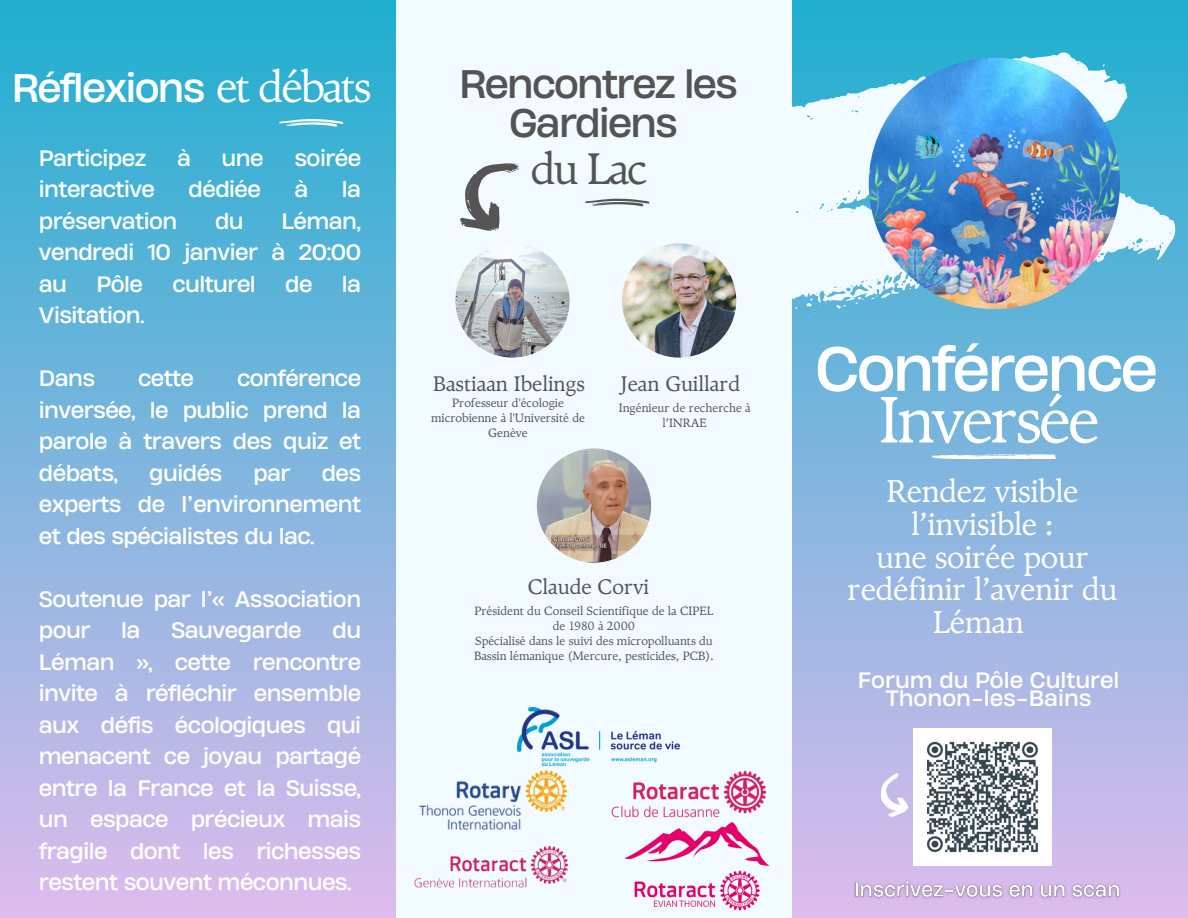
<style>
.page{position:relative;width:1188px;height:918px;background:#fff}
.page>*{position:absolute;margin:0;border:0;box-sizing:border-box;transform-origin:0 0}
.t1{font:65.25px "TY Serif";letter-spacing:-.045em;color:#fff}
.t2{font:58.5px "Heading Now 74";letter-spacing:-.045em;color:#fff}
.t3{font:43.95px "TY Serif";letter-spacing:-.045em;color:#fff}
.t4{font:43.95px "TY Serif";color:#545454}
.t5{font:37.5px/39.3px "Heading Now 74";letter-spacing:-.045em;color:#545454;text-align:center}
.t6{font:37.5px "Heading Now 74";letter-spacing:-.045em;color:#fff}
.t7{font:31.5px/32.7px "TY Serif";letter-spacing:-.01em;color:#fff;text-align:center}
.t8{font:21px/31.5px "Heading Now 74";letter-spacing:-.025em;color:#fff;text-align:justify}
.t9{font:21px "TY Serif";color:#545454}
.t10{font:21px/18px "Heading Now 74";color:#fff;text-align:center}
.t11{font:12px/15px "TY Serif";color:#545454;text-align:center}
</style>
<div class="page">
<div style="left:0;top:0;width:1188px;height:918px;background:linear-gradient(to bottom,#1eafcf,#debced)"></div>
<svg style="left:792px;top:28px;width:393px;height:401px"></svg>
<div style="left:396px;top:0;width:396px;height:918px;background:#f2fbff"></div>
<svg style="left:277px;top:119px;width:66px;height:8px"></svg>
<svg style="left:932px;top:454px;width:125px;height:5px"></svg>
<svg style="left:584px;top:199px;width:66px;height:7px"></svg>
<img style="left:869px;top:58px;width:251px;height:251px;border-radius:50%">
<img style="left:455px;top:243px;width:115px;height:115px;border-radius:50%">
<svg style="left:460px;top:163px;width:66px;height:82px"></svg>
<img style="left:537px;top:448px;width:114px;height:115px;border-radius:50%">
<img style="left:517px;top:707px;width:162px;height:59px">
<img style="left:419px;top:770px;width:149px;height:60px">
<img style="left:624px;top:822px;width:146px;height:89px">
<img style="left:622px;top:243px;width:114px;height:115px;border-radius:50%">
<img style="left:414px;top:845px;width:155px;height:42px">
<img style="left:611px;top:770px;width:156px;height:48px">
<img style="left:914px;top:728px;width:137px;height:137px">
<img style="left:850px;top:875px;width:276px;height:28px">
<svg style="left:879px;top:771px;width:32px;height:48px"></svg>
<h6 class="t6" style="left:12px;top:63px;width:195px">Réflexions</h6>
<p class="t3" style="left:216px;top:61px;width:157px">et débats</p>
<p class="t8" style="left:39px;top:142px;width:109px">Participez</p>
<p class="t8" style="left:177px;top:142px;width:15px">à</p>
<p class="t8" style="left:222px;top:142px;width:44px">une</p>
<p class="t8" style="left:294px;top:142px;width:68px">soirée</p>
<p class="t8" style="left:39px;top:173px;width:118px">interactive</p>
<p class="t8" style="left:189px;top:173px;width:74px">dédiée</p>
<p class="t8" style="left:295px;top:173px;width:15px">à</p>
<p class="t8" style="left:342px;top:173px;width:21px">la</p>
<p class="t8" style="left:39px;top:205px;width:140px">préservation</p>
<p class="t8" style="left:215px;top:205px;width:30px">du</p>
<p class="t8" style="left:39px;top:205px;width:324px;text-indent:242px">Léman, vendredi 10 janvier à 20:00 au</p>
<p class="t8" style="left:97px;top:268px;width:48px">Pôle</p>
<p class="t8" style="left:172px;top:268px;width:85px">culturel</p>
<p class="t8" style="left:285px;top:268px;width:29px">de</p>
<p class="t8" style="left:342px;top:268px;width:21px">la</p>
<p class="t8" style="left:39px;top:299px;width:107px">Visitation.</p>
<p class="t8" style="left:39px;top:362px;width:324px;text-indent:198px">conférence inversée, le public prend la parole à travers des quiz et débats,</p>
<p class="t8" style="left:39px;top:362px;width:58px">Dans</p>
<p class="t8" style="left:138px;top:362px;width:58px">cette</p>
<p class="t8" style="left:149px;top:457px;width:75px">guidés</p>
<p class="t8" style="left:253px;top:457px;width:39px">par</p>
<p class="t8" style="left:39px;top:457px;width:324px;text-indent:283px">des experts de l’environnement et des spécialistes du lac.</p>
<h6 class="t8" style="left:39px;top:583px;width:324px">Soutenue par l’« Association pour</h6>
<h6 class="t8" style="left:39px;top:614px;width:324px;text-indent:294px">du Léman », cette rencontre invite à réfléchir ensemble aux défis écologiques qui menacent ce joyau partagé entre la France et la Suisse, un espace précieux mais fragile dont les richesses restent souvent méconnues.</h6>
<h6 class="t8" style="left:121px;top:614px;width:21px">la</h6>
<h6 class="t8" style="left:171px;top:614px;width:132px">Sauvegarde</h6>
<p class="t5" style="left:459px;top:63px;width:280px">Rencontrez les<br>Gardiens</p>
<p class="t4" style="left:531px;top:143px;width:119px">du Lac</p>
<p class="t9" style="left:433px;top:371px;width:153px">Bastiaan Ibelings</p>
<p class="t11" style="left:431px;top:395px;width:155px">Professeur d'écologie microbienne à l'Université de<br>Genève</p>
<p class="t9" style="left:621px;top:371px;width:121px">Jean Guillard</p>
<h2 class="t11" style="left:619px;top:401px;width:133px">Ingénieur de recherche à l’INRAE</h2>
<p class="t9" style="left:528px;top:574px;width:123px">Claude Corvi</p>
<p class="t11" style="left:474px;top:604px;width:241px">Président du Conseil Scientifique de la CIPEL de 1980 à 2000</p>
<p class="t11" style="left:474px;top:634px;width:241px;text-align:left">Spécialisé dans le suivi des micropolluants du<br>Bassin lémanique (Mercure, pesticides, PCB).</p>
<h6 class="t2" style="left:815px;top:329px;width:344px">Conférence</h6>
<p class="t1" style="left:879px;top:381px;width:223px">Inversée</p>
<p class="t7" style="left:848px;top:475px;width:271px">Rendez visible l’invisible :<br>une soirée pour redéfinir l’avenir du<br>Léman</p>
<p class="t10" style="left:858px;top:671px;width:263px">Forum du Pôle Culturel<br>Thonon-les-Bains</p>
</div>
